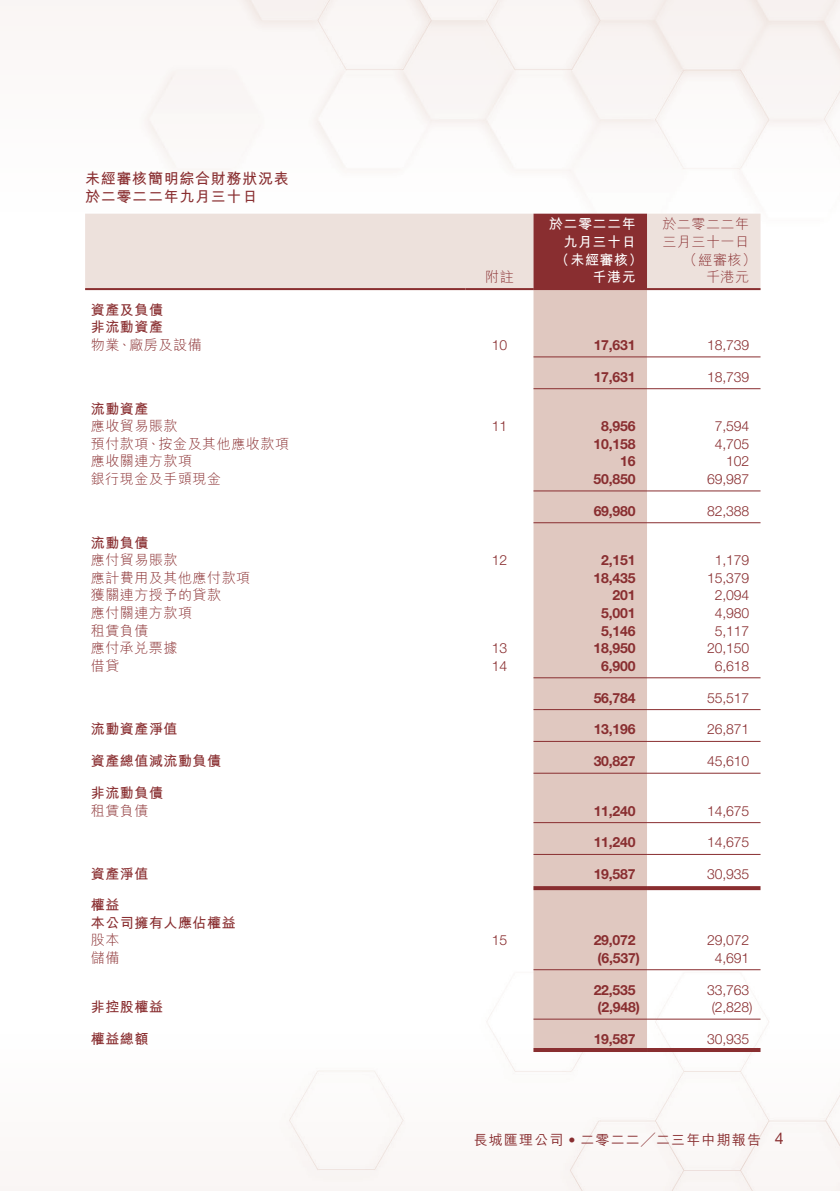
<style>
.page{position:relative;width:840px;height:1191px;background:#fff}
.page>*{position:absolute;margin:0;border:0;box-sizing:border-box;transform-origin:0 0}
.t1{font:16px "Helvetica Neue LT Std";color:#892e30}
.t2{font:700 15px/18px "M Hei HK";letter-spacing:.045em;color:#892e30}
.t3{font:300 14px "Helvetica Neue LT Std";letter-spacing:-.01em;color:#892e30}
.t4{font:700 14px "Helvetica Neue LT Std";letter-spacing:-.01em;color:#892e30}
.t5{font:300 14px "M Hei HK";letter-spacing:.04em;color:#892e30}
.t6{font:700 14px/17.6px "M Hei HK";letter-spacing:.04em;color:#892e30}
.t7{font:700 14px/17.6px "M Hei HK";letter-spacing:.04em;color:#fff;text-align:right}
.t8{font:500 14px "M Hei HK";letter-spacing:.08em;color:#892e30}
.s1{font-family:"Helvetica Neue LT Std";font-weight:400}
</style>
<div class="page">
<div style="left:85px;top:214px;width:675px;height:74px;background:#ede1dc"></div>
<div style="left:533px;top:214px;width:113px;height:74px;background:#892e30"></div>
<div style="left:533px;top:290px;width:113px;height:758px;background:#e0c8c0"></div>
<hr style="left:85px;top:288px;width:380px;height:2px;background:#892e30">
<hr style="left:465px;top:288px;width:68px;height:2px;background:#892e30">
<hr style="left:533px;top:288px;width:113px;height:2px;background:#892e30">
<hr style="left:646px;top:288px;width:114px;height:2px;background:#892e30">
<hr style="left:533px;top:356px;width:113px;height:1px;background:#892e30">
<hr style="left:646px;top:356px;width:114px;height:1px;background:#892e30">
<hr style="left:533px;top:388px;width:113px;height:1px;background:#892e30">
<hr style="left:646px;top:388px;width:114px;height:1px;background:#892e30">
<hr style="left:533px;top:490px;width:113px;height:1px;background:#892e30">
<hr style="left:646px;top:490px;width:114px;height:1px;background:#892e30">
<hr style="left:533px;top:522px;width:113px;height:1px;background:#892e30">
<hr style="left:646px;top:522px;width:114px;height:1px;background:#892e30">
<hr style="left:533px;top:677px;width:113px;height:1px;background:#892e30">
<hr style="left:646px;top:677px;width:114px;height:1px;background:#892e30">
<hr style="left:533px;top:709px;width:113px;height:1px;background:#892e30">
<hr style="left:646px;top:709px;width:114px;height:1px;background:#892e30">
<hr style="left:533px;top:741px;width:113px;height:1px;background:#892e30">
<hr style="left:646px;top:741px;width:114px;height:1px;background:#892e30">
<hr style="left:533px;top:772px;width:113px;height:1px;background:#892e30">
<hr style="left:646px;top:772px;width:114px;height:1px;background:#892e30">
<hr style="left:533px;top:822px;width:113px;height:1px;background:#892e30">
<hr style="left:646px;top:822px;width:114px;height:1px;background:#892e30">
<hr style="left:533px;top:854px;width:113px;height:1px;background:#892e30">
<hr style="left:646px;top:854px;width:114px;height:1px;background:#892e30">
<svg style="left:533px;top:886px;width:113px;height:4px"></svg>
<svg style="left:646px;top:886px;width:114px;height:4px"></svg>
<hr style="left:533px;top:969px;width:113px;height:1px;background:#892e30">
<hr style="left:646px;top:969px;width:114px;height:1px;background:#892e30">
<hr style="left:533px;top:1018px;width:113px;height:1px;background:#892e30">
<hr style="left:646px;top:1018px;width:114px;height:1px;background:#892e30">
<hr style="left:533px;top:1048px;width:113px;height:4px;background:#892e30">
<hr style="left:646px;top:1048px;width:114px;height:4px;background:#892e30">
<p class="t2" style="left:85px;top:168px;width:205px">未經審核簡明綜合財務狀況表於二零二二年九月三十日</p>
<p class="t7" style="left:548px;top:214px;width:88px">於二零二二年九月三十日</p>
<p class="t5" style="left:662px;top:217px;width:88px">於二零二二年</p>
<p class="t5" style="left:662px;top:235px;width:88px">三月三十一日</p>
<p class="t5" style="left:683px;top:252px;width:74px">（經審核(</p>
<p class="t7" style="left:555px;top:249px;width:89px">（未經審核）</p>
<p class="t5" style="left:485px;top:270px;width:30px">附註</p>
<p class="t7" style="left:592px;top:267px;width:45px">千港元</p>
<p class="t5" style="left:705px;top:270px;width:45px">千港元</p>
<p class="t6" style="left:91px;top:299px;width:74px">資產及負債非流動資產</p>
<p class="t5" style="left:91px;top:338px;width:112px">物業、廠房及設備</p>
<p class="t3" style="left:491px;top:336px;width:17px">10</p>
<p class="t4" style="left:593px;top:336px;width:43px">17,631</p>
<p class="t3" style="left:706px;top:336px;width:43px">18,739</p>
<p class="t4" style="left:593px;top:368px;width:43px">17,631</p>
<p class="t3" style="left:706px;top:368px;width:43px">18,739</p>
<p class="t6" style="left:91px;top:398px;width:59px">流動資產</p>
<p class="t5" style="left:91px;top:419px;width:88px">應收貿易賬款</p>
<p class="t3" style="left:491px;top:417px;width:17px">11</p>
<p class="t4" style="left:601px;top:417px;width:36px">8,956</p>
<p class="t3" style="left:714px;top:417px;width:36px">7,594</p>
<p class="t5" style="left:91px;top:436px;width:200px">預付款項、按金及其他應收款項</p>
<p class="t4" style="left:593px;top:435px;width:43px">10,158</p>
<p class="t3" style="left:714px;top:435px;width:36px">4,705</p>
<p class="t5" style="left:91px;top:454px;width:103px">應收關連方款項</p>
<p class="t4" style="left:620px;top:453px;width:17px">16</p>
<p class="t3" style="left:725px;top:453px;width:25px">102</p>
<p class="t5" style="left:91px;top:471px;width:132px">銀行現金及手頭現金</p>
<p class="t4" style="left:593px;top:470px;width:43px">50,850</p>
<p class="t3" style="left:706px;top:470px;width:43px">69,987</p>
<p class="t4" style="left:593px;top:502px;width:43px">69,980</p>
<p class="t3" style="left:706px;top:502px;width:43px">82,388</p>
<p class="t6" style="left:91px;top:532px;width:59px">流動負債</p>
<p class="t5" style="left:91px;top:553px;width:88px">應付貿易賬款</p>
<p class="t3" style="left:491px;top:551px;width:17px">12</p>
<p class="t4" style="left:601px;top:551px;width:36px">2,151</p>
<p class="t3" style="left:714px;top:551px;width:36px">1,179</p>
<p class="t5" style="left:91px;top:570px;width:161px">應計費用及其他應付款項</p>
<p class="t4" style="left:593px;top:569px;width:43px">18,435</p>
<p class="t3" style="left:706px;top:569px;width:43px">15,379</p>
<p class="t5" style="left:91px;top:588px;width:132px">獲關連方授予的貸款</p>
<p class="t4" style="left:612px;top:587px;width:25px">201</p>
<p class="t3" style="left:714px;top:587px;width:36px">2,094</p>
<p class="t5" style="left:91px;top:605px;width:103px">應付關連方款項</p>
<p class="t4" style="left:601px;top:604px;width:36px">5,001</p>
<p class="t3" style="left:714px;top:604px;width:36px">4,980</p>
<p class="t5" style="left:91px;top:623px;width:59px">租賃負債</p>
<p class="t4" style="left:601px;top:622px;width:36px">5,146</p>
<p class="t3" style="left:714px;top:622px;width:36px">5,117</p>
<p class="t5" style="left:91px;top:641px;width:88px">應付承兌票據</p>
<p class="t3" style="left:491px;top:639px;width:17px">13</p>
<p class="t4" style="left:593px;top:639px;width:43px">18,950</p>
<p class="t3" style="left:706px;top:639px;width:43px">20,150</p>
<p class="t5" style="left:91px;top:658px;width:30px">借貸</p>
<p class="t3" style="left:491px;top:657px;width:17px">14</p>
<p class="t4" style="left:601px;top:657px;width:36px">6,900</p>
<p class="t3" style="left:714px;top:657px;width:36px">6,618</p>
<p class="t4" style="left:593px;top:689px;width:43px">56,784</p>
<p class="t3" style="left:706px;top:689px;width:43px">55,517</p>
<p class="t6" style="left:91px;top:719px;width:88px">流動資產淨值</p>
<p class="t4" style="left:593px;top:721px;width:43px">13,196</p>
<p class="t3" style="left:706px;top:721px;width:43px">26,871</p>
<p class="t6" style="left:91px;top:751px;width:132px">資產總值減流動負債</p>
<p class="t6" style="left:91px;top:783px;width:74px">非流動負債</p>
<p class="t4" style="left:593px;top:752px;width:43px">30,827</p>
<p class="t3" style="left:706px;top:752px;width:43px">45,610</p>
<p class="t5" style="left:91px;top:803px;width:59px">租賃負債</p>
<p class="t4" style="left:593px;top:802px;width:43px">11,240</p>
<p class="t3" style="left:706px;top:802px;width:43px">14,675</p>
<p class="t4" style="left:593px;top:833px;width:43px">11,240</p>
<p class="t3" style="left:706px;top:834px;width:43px">14,675</p>
<p class="t6" style="left:91px;top:857px;width:59px;line-height:30.6px">資產淨值權益</p>
<p class="t6" style="left:91px;top:912px;width:146px">本公司擁有人應佔權益</p>
<p class="t4" style="left:593px;top:865px;width:43px">19,587</p>
<p class="t3" style="left:706px;top:865px;width:43px">30,935</p>
<p class="t5" style="left:91px;top:933px;width:30px">股本</p>
<p class="t3" style="left:491px;top:931px;width:17px">15</p>
<p class="t4" style="left:593px;top:931px;width:43px">29,072</p>
<p class="t3" style="left:706px;top:931px;width:43px">29,072</p>
<p class="t5" style="left:91px;top:950px;width:30px">儲備</p>
<p class="t4" style="left:597px;top:949px;width:44px">)6,537(</p>
<p class="t3" style="left:714px;top:949px;width:36px">4,691</p>
<p class="t4" style="left:593px;top:981px;width:43px">22,535</p>
<p class="t3" style="left:706px;top:981px;width:43px">33,763</p>
<p class="t6" style="left:91px;top:997px;width:74px">非控股權益</p>
<p class="t4" style="left:597px;top:998px;width:44px">)2,948(</p>
<p class="t3" style="left:711px;top:998px;width:42px">)2,828(</p>
<p class="t6" style="left:91px;top:1028px;width:59px">權益總額</p>
<p class="t4" style="left:593px;top:1030px;width:43px">19,587</p>
<p class="t3" style="left:706px;top:1030px;width:43px">30,935</p>
<p class="t8" style="left:473px;top:1129px;width:288px">長城匯理公司 <span class="s1">•</span> 二零二二╱二三年中期報告</p>
<p class="t1" style="left:774px;top:1128px;width:10px">4</p>
</div>
